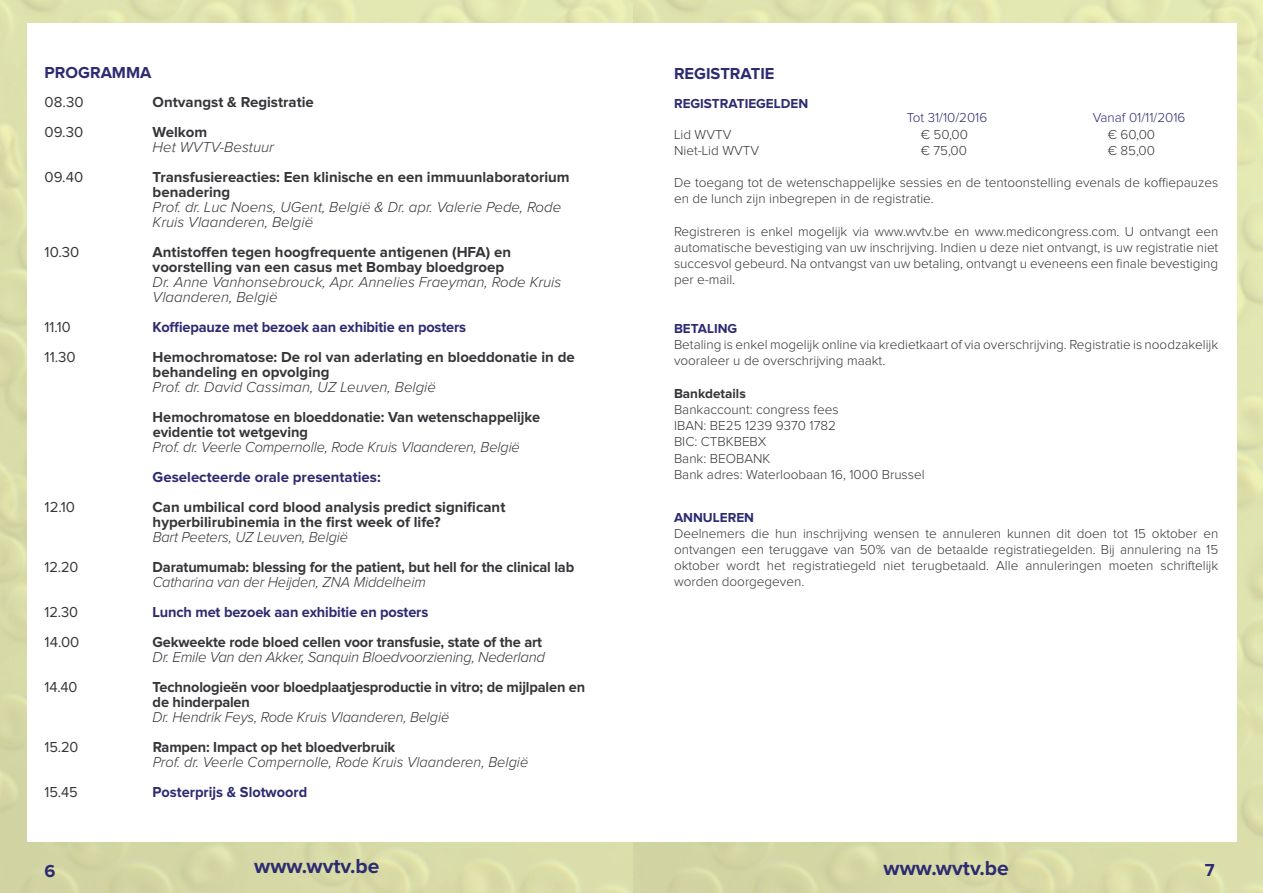
<style>
.page{position:relative;width:1263px;height:893px;background:#fff}
.page>*{position:absolute;margin:0;border:0;box-sizing:border-box;transform-origin:0 0}
.t1{font:700 21px "Proxima Nova";color:#2d2b71}
.t2{font:700 18px "Proxima Nova";color:#2d2b71}
.titel{font:700 16.5px "Proxima Nova";color:#2d2b71}
.titel-2{font:700 15px/15px "Proxima Nova";color:#363539}
.titel-3{font:italic 300 15px/15px "Proxima Nova";letter-spacing:-.01em;color:#363539}
.titel-4{font:700 15px "Proxima Nova";letter-spacing:-.01em;color:#2d2b71}
.titel-5{font:15px "Proxima Nova";color:#363539}
.gewoon{font:300 13.5px/16.2px "Proxima Nova";color:#363539}
.gewoon-2{font:300 13.5px "Proxima Nova";color:#2d2b71}
.titel-6{font:700 13.5px "Proxima Nova";color:#2d2b71}
.gewoon-3{font:700 13.5px "Proxima Nova";color:#2d2b71}
.gewoon-4{font:700 13.5px "Proxima Nova";color:#363539}
.s1{font-weight:300;font-style:italic}
</style>
<div class="page">
<p class="titel" style="left:45px;top:65px;width:108px">PROGRAMMA</p>
<p class="titel-5" style="left:45px;top:95px;width:40px">08.30</p>
<p class="titel-2" style="left:153px;top:95px;width:163px">Ontvangst &amp; Registratie</p>
<p class="titel-5" style="left:45px;top:125px;width:40px">09.30</p>
<p class="titel-2" style="left:153px;top:125px;width:56px">Welkom</p>
<p class="titel-3" style="left:153px;top:140px;width:123px">Het WVTV-Bestuur</p>
<p class="titel-5" style="left:45px;top:170px;width:40px">09.40</p>
<p class="titel-2" style="left:153px;top:170px;width:418px">Transfusiereacties: Een klinische en een immuunlaboratorium benadering</p>
<p class="titel-3" style="left:153px;top:200px;width:410px">Prof. dr. Luc Noens, UGent, België &amp; Dr. apr. Valerie Pede, Rode<br>Kruis Vlaanderen, België</p>
<p class="titel-5" style="left:45px;top:245px;width:36px">10.30</p>
<p class="titel-2" style="left:153px;top:245px;width:410px">Antistoffen tegen hoogfrequente antigenen (HFA) en voorstelling van een casus met Bombay bloedgroep<br><span class="s1">Dr. Anne Vanhonsebrouck, Apr. Annelies Fraeyman, Rode Kruis Vlaanderen, België</span></p>
<p class="titel-5" style="left:45px;top:320px;width:27px">11.10</p>
<p class="titel-4" style="left:153px;top:320px;width:315px">Koffiepauze met bezoek aan exhibitie en posters</p>
<p class="titel-5" style="left:45px;top:350px;width:33px">11.30</p>
<p class="titel-2" style="left:153px;top:350px;width:424px">Hemochromatose: De rol van aderlating en bloeddonatie in de behandeling en opvolging</p>
<p class="titel-2" style="left:153px;top:372px;width:389px;line-height:30px"><span class="s1">Prof. dr. David Cassiman, UZ Leuven, België<br></span>Hemochromatose en bloeddonatie: Van wetenschappelijke</p>
<p class="titel-2" style="left:153px;top:425px;width:157px">evidentie tot wetgeving</p>
<p class="titel-3" style="left:153px;top:440px;width:369px">Prof. dr. Veerle Compernolle, Rode Kruis Vlaanderen, België</p>
<p class="titel-4" style="left:153px;top:470px;width:230px">Geselecteerde orale presentaties:</p>
<p class="titel-5" style="left:45px;top:500px;width:32px">12.10</p>
<p class="titel-2" style="left:153px;top:500px;width:354px">Can umbilical cord blood analysis predict significant hyperbilirubinemia in the first week of life?</p>
<p class="titel-3" style="left:153px;top:530px;width:197px">Bart Peeters, UZ Leuven, België</p>
<p class="titel-5" style="left:45px;top:560px;width:35px">12.20</p>
<p class="titel-2" style="left:153px;top:560px;width:423px">Daratumumab: blessing for the patient, but hell for the clinical lab</p>
<p class="titel-3" style="left:153px;top:575px;width:275px">Catharina van der Heijden, ZNA Middelheim</p>
<p class="titel-5" style="left:45px;top:605px;width:35px">12.30</p>
<p class="titel-4" style="left:153px;top:605px;width:277px">Lunch met bezoek aan exhibitie en posters</p>
<p class="titel-5" style="left:45px;top:635px;width:36px">14.00</p>
<p class="titel-2" style="left:153px;top:635px;width:391px">Gekweekte rode bloed cellen voor transfusie, state of the art</p>
<p class="titel-3" style="left:153px;top:650px;width:394px">Dr. Emile Van den Akker, Sanquin Bloedvoorziening, Nederland</p>
<p class="titel-5" style="left:45px;top:680px;width:34px">14.40</p>
<p class="titel-2" style="left:153px;top:680px;width:434px">Technologieën voor bloedplaatjesproductie in vitro; de mijlpalen en de hinderpalen<br><span class="s1">Dr. Hendrik Feys, Rode Kruis Vlaanderen, België</span></p>
<p class="titel-5" style="left:45px;top:740px;width:35px">15.20</p>
<p class="titel-2" style="left:153px;top:740px;width:244px">Rampen: Impact op het bloedverbruik</p>
<p class="titel-3" style="left:153px;top:755px;width:377px">Prof. dr. Veerle Compernolle, Rode Kruis Vlaanderen, België</p>
<p class="titel-5" style="left:45px;top:785px;width:34px">15.45</p>
<p class="titel-4" style="left:153px;top:785px;width:156px">Posterprijs &amp; Slotwoord</p>
<p class="titel" style="left:674px;top:66px;width:102px">REGISTRATIE</p>
<p class="titel-6" style="left:674px;top:97px;width:136px">REGISTRATIEGELDEN</p>
<p class="gewoon-2" style="left:907px;top:112px;width:82px">Tot 31/10/2016</p>
<p class="gewoon-2" style="left:1093px;top:112px;width:94px">Vanaf 01/11/2016</p>
<p class="gewoon" style="left:674px;top:126px;width:59px">Lid WVTV</p>
<p class="gewoon" style="left:921px;top:126px;width:49px">€ 50,00</p>
<p class="gewoon" style="left:1108px;top:126px;width:49px">€ 60,00</p>
<p class="gewoon" style="left:674px;top:143px;width:87px">Niet-Lid WVTV</p>
<p class="gewoon" style="left:921px;top:143px;width:48px">€ 75,00</p>
<p class="gewoon" style="left:1108px;top:143px;width:49px">€ 85,00</p>
<p class="gewoon" style="left:674px;top:175px;width:546px">De toegang tot de wetenschappelijke sessies en de tentoonstelling evenals de koffiepauzes en de lunch zijn inbegrepen in de registratie.</p>
<p class="gewoon" style="left:674px;top:224px;width:546px;text-align:justify">Registreren is enkel mogelijk via www.wvtv.be en www.medicongress.com. U ontvangt een automatische bevestiging van uw inschrijving. Indien u deze niet ontvangt, is uw registratie niet succesvol gebeurd. Na ontvangst van uw betaling, ontvangt u eveneens een finale bevestiging per e-mail.</p>
<p class="gewoon-3" style="left:674px;top:322px;width:65px">BETALING</p>
<p class="gewoon" style="left:674px;top:337px;width:546px">Betaling is enkel mogelijk online via kredietkaart of via overschrijving. Registratie is noodzakelijk vooraleer u de overschrijving maakt.</p>
<p class="gewoon-4" style="left:674px;top:387px;width:73px">Bankdetails</p>
<p class="gewoon" style="left:674px;top:402px;width:166px">Bankaccount: congress fees</p>
<p class="gewoon" style="left:674px;top:418px;width:163px">IBAN: BE25 1239 9370 1782</p>
<p class="gewoon" style="left:674px;top:434px;width:94px">BIC: CTBKBEBX</p>
<p class="gewoon" style="left:674px;top:450px;width:98px">Bank: BEOBANK</p>
<p class="gewoon" style="left:674px;top:467px;width:252px">Bank adres: Waterloobaan 16, 1000 Brussel</p>
<p class="gewoon-3" style="left:674px;top:511px;width:82px">ANNULEREN</p>
<p class="gewoon" style="left:674px;top:526px;width:546px;text-align:justify">Deelnemers die hun inschrijving wensen te annuleren kunnen dit doen tot 15 oktober en ontvangen een teruggave van 50% van de betaalde registratiegelden. Bij annulering na 15 oktober wordt het registratiegeld niet terugbetaald. Alle annuleringen moeten schriftelijk worden doorgegeven.</p>
<h2 class="t2" style="left:45px;top:863px;width:12px">6</h2>
<h1 class="t1" style="left:254px;top:857px;width:127px">www.wvtv.be</h1>
<h1 class="t1" style="left:883px;top:858px;width:127px">www.wvtv.be</h1>
<h2 class="t2" style="left:1205px;top:862px;width:11px">7</h2>
</div>
